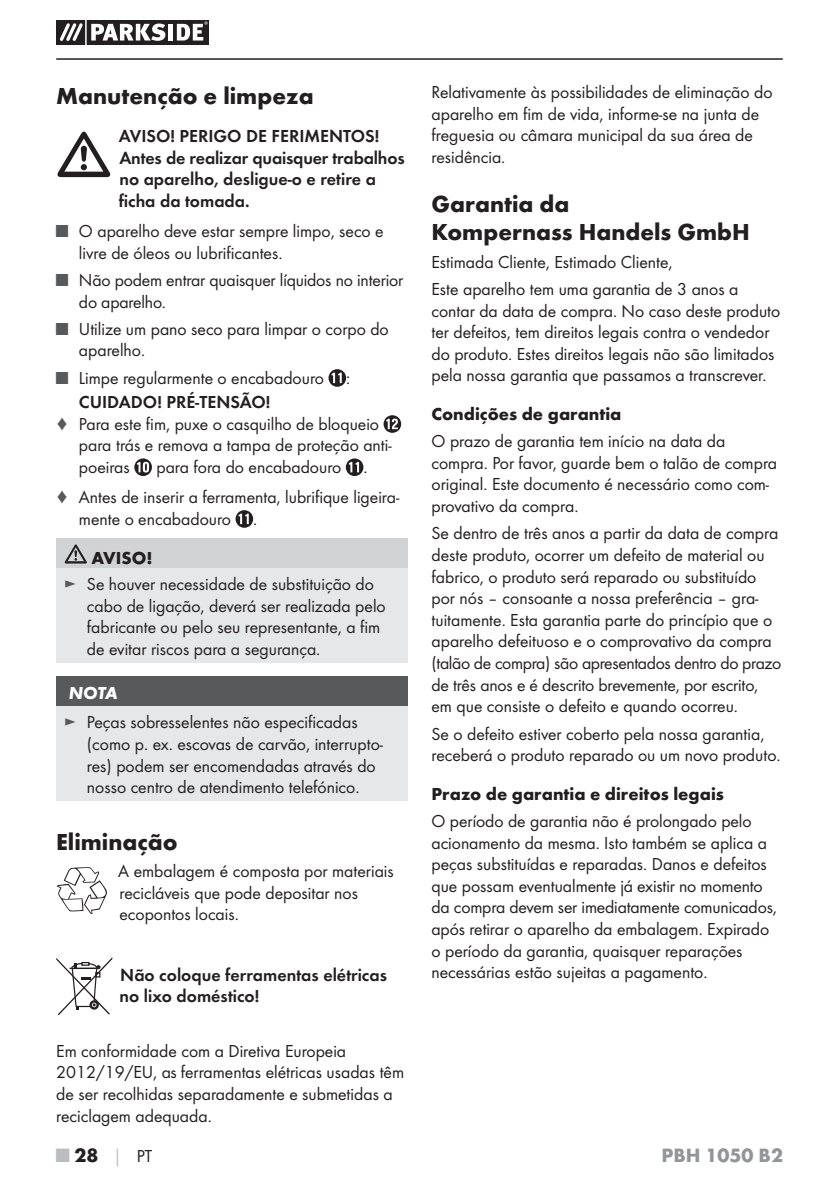
<style>
.page{position:relative;width:839px;height:1190px;background:#fff}
.page>*{position:absolute;margin:0;border:0;box-sizing:border-box;transform-origin:0 0}
.t1{font:700 24px/28.8px "Futura";color:#231f20}
.t2{font:700 20px "Futura";color:#939598}
.t3{font:700 20px "Futura";color:#231f20}
.t4{font:18px/21.6px "Futura Boo";color:#231f20}
.t5{font:18px/21.6px "Futura Dem";color:#231f20}
.t6{font:700 18px "Futura";color:#231f20}
.t7{font:italic 700 18px "Futura";color:#fff}
.s1{color:#58595b}
.s2{color:#bbbdc0}
.s3{font-size:18px;color:#bbbdc0}
.s4{font-family:"Futura Boo";font-weight:400;font-size:18px}
</style>
<div class="page">
<hr style="left:56px;top:58px;width:726px;height:2px;background:#231f20">
<svg style="left:56px;top:20px;width:153px;height:25px"></svg>
<hr style="left:85px;top:20px;width:2px;height:25px;background:#fff">
<svg style="left:328px;top:369px;width:18px;height:18px"></svg>
<svg style="left:383px;top:415px;width:18px;height:18px"></svg>
<svg style="left:134px;top:458px;width:18px;height:18px"></svg>
<svg style="left:345px;top:458px;width:18px;height:18px"></svg>
<svg style="left:235px;top:510px;width:18px;height:18px"></svg>
<div style="left:56px;top:538px;width:351px;height:30px;background:#d1d3d4"></div>
<div style="left:56px;top:568px;width:351px;height:95px;background:#e6e7e8"></div>
<svg style="left:65px;top:544px;width:22px;height:19px"></svg>
<div style="left:56px;top:676px;width:351px;height:31px;background:#58595b"></div>
<div style="left:56px;top:707px;width:351px;height:94px;background:#e6e7e8"></div>
<svg style="left:57px;top:132px;width:53px;height:45px"></svg>
<svg style="left:57px;top:867px;width:50px;height:47px"></svg>
<svg style="left:56px;top:957px;width:56px;height:58px"></svg>
<h1 class="t1" style="left:56px;top:83px;width:259px">Manutenção e limpeza</h1>
<p class="t5" style="left:119px;top:126px;width:287px">AVISO! PERIGO DE FERIMENTOS!<br>Antes de realizar quaisquer trabalhos no aparelho, desligue-o e retire a ficha da tomada.</p>
<p class="t4" style="left:79px;top:221px;width:306px;text-indent:-23px"><span class="s1">■</span> O aparelho deve estar sempre limpo, seco e livre de óleos ou lubrificantes.</p>
<p class="t4" style="left:79px;top:270px;width:325px;text-indent:-23px"><span class="s1">■</span> Não podem entrar quaisquer líquidos no interior do aparelho.</p>
<p class="t4" style="left:79px;top:319px;width:311px;text-indent:-23px"><span class="s1">■</span> Utilize um pano seco para limpar o corpo do aparelho.</p>
<p class="t4" style="left:56px;top:368px;width:295px"><span class="s1">■</span> Limpe regularmente o encabadouro :</p>
<p class="t5" style="left:79px;top:392px;width:193px">CUIDADO! PRÉ-TENSÃO!</p>
<p class="t4" style="left:79px;top:414px;width:314px;text-indent:-23px"><span class="s1">♦</span> Para este fim, puxe o casquilho de bloqueio para trás e remova a tampa de proteção anti&shy;poeiras</p>
<p class="t4" style="left:56px;top:453px;width:344px;line-height:30px;text-indent:100px">para fora do encabadouro .<br><span class="s1">♦</span> Antes de inserir a ferramenta, lubrifique ligeira-</p>
<p class="t4" style="left:79px;top:509px;width:180px">mente o encabadouro .</p>
<p class="t6" style="left:91px;top:551px;width:63px">AVISO!</p>
<p class="t4" style="left:87px;top:574px;width:300px;text-indent:-23px"><span class="s1">►</span> Se houver necessidade de substituição do cabo de ligação, deverá ser realizada pelo fabricante ou pelo seu representante, a fim de evitar riscos para a segurança.</p>
<p class="t7" style="left:69px;top:687px;width:50px">NOTA</p>
<p class="t4" style="left:87px;top:712px;width:297px;text-indent:-23px"><span class="s1">►</span> Peças sobresselentes não especificadas (como p. ex. escovas de carvão, interrupto&shy;res) podem ser encomendadas através do nosso centro de atendimento telefónico.</p>
<h1 class="t1" style="left:56px;top:829px;width:123px">Eliminação</h1>
<p class="t4" style="left:118px;top:861px;width:277px">A embalagem é composta por materiais recicláveis que pode depositar nos ecopontos locais.</p>
<p class="t5" style="left:119px;top:964px;width:269px">Não coloque ferramentas elétricas no lixo doméstico!</p>
<p class="t4" style="left:56px;top:1040px;width:349px">Em conformidade com a Diretiva Europeia 2012/19/EU, as ferramentas elétricas usadas têm de ser recolhidas separadamente e submetidas a reciclagem adequada.</p>
<p class="t4" style="left:431px;top:82px;width:342px">Relativamente às possibilidades de eliminação do aparelho em fim de vida, informe-se na junta de freguesia ou câmara municipal da sua área de residência.</p>
<h1 class="t1" style="left:431px;top:191px;width:319px">Garantia da<br>Kompernass Handels GmbH</h1>
<p class="t4" style="left:431px;top:249px;width:308px;line-height:27.2px">Estimada Cliente, Estimado Cliente,<br>Este aparelho tem uma garantia de 3 anos a</p>
<p class="t4" style="left:431px;top:301px;width:350px">contar da data de compra. No caso deste produto ter defeitos, tem direitos legais contra o vendedor do produto. Estes direitos legais não são limitados pela nossa garantia que passamos a transcrever.</p>
<p class="t6" style="left:431px;top:407px;width:191px">Condições de garantia</p>
<p class="t4" style="left:431px;top:431px;width:347px">O prazo de garantia tem início na data da compra. Por favor, guarde bem o talão de compra original. Este documento é necessário como com&shy;provativo da compra.</p>
<p class="t4" style="left:431px;top:523px;width:351px">Se dentro de três anos a partir da data de compra deste produto, ocorrer um defeito de material ou fabrico, o produto será reparado ou substituído por nós – consoante a nossa preferência – gra&shy;tuitamente. Esta garantia parte do princípio que o aparelho defeituoso e o comprovativo da compra (talão de compra) são apresentados dentro do prazo de três anos e é descrito brevemente, por escrito, em que consiste o defeito e quando ocorreu.</p>
<p class="t4" style="left:431px;top:723px;width:350px">Se o defeito estiver coberto pela nossa garantia, receberá o produto reparado ou um novo produto.</p>
<p class="t6" style="left:431px;top:786px;width:294px">Prazo de garantia e direitos legais</p>
<p class="t4" style="left:431px;top:811px;width:346px">O período de garantia não é prolongado pelo acionamento da mesma. Isto também se aplica a peças substituídas e reparadas. Danos e defeitos que possam eventualmente já existir no momento da compra devem ser imediatamente comunicados, após retirar o aparelho da embalagem. Expirado o período da garantia, quaisquer reparações necessárias estão sujeitas a pagamento.</p>
<p class="t3" style="left:56px;top:1147px;width:97px"><span class="s2">■</span> 28 <span class="s3">│</span> <span class="s4">PT</span></p>
<p class="t2" style="left:661px;top:1147px;width:123px">PBH 1050 B2</p>
</div>
